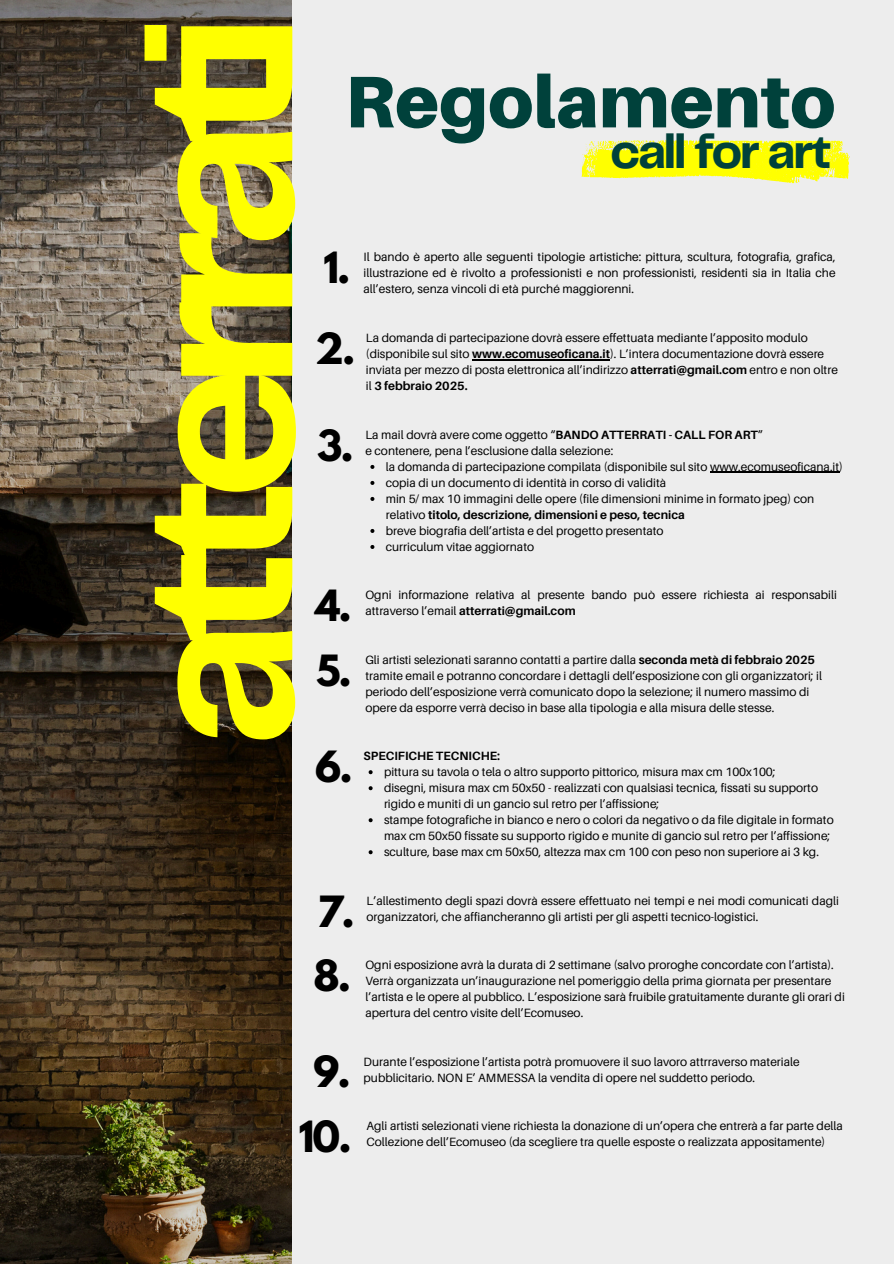
<style>
.page{position:relative;width:894px;height:1264px;background:#fff}
.page>*{position:absolute;margin:0;border:0;box-sizing:border-box;transform-origin:0 0}
.t1{font:700 222px "Telegraf";letter-spacing:-.1em;color:#ff0}
.t2{font:900 73.2px "Aileron";color:#00413b}
.t3{font:700 49.5px "Telegraf";letter-spacing:-.055em;color:#00413b}
.t4{font:700 38.1px "League Spartan";color:#000}
.t5{font:12px/16px "Aileron";color:#000}
.t6{font:700 12px "Aileron";color:#000}
.s1{font-weight:700}
</style>
<div class="page">
<div style="left:0;top:0;width:893px;height:1263px;background:#ededed"></div>
<img style="left:0;top:0;width:291px;height:1263px">
<svg style="left:370px;top:465px;width:4px;height:4px"></svg>
<hr style="left:709px;top:472px;width:130px;height:1px;background:#000">
<svg style="left:370px;top:481px;width:4px;height:4px"></svg>
<svg style="left:370px;top:497px;width:4px;height:4px"></svg>
<svg style="left:370px;top:529px;width:4px;height:4px"></svg>
<svg style="left:370px;top:545px;width:4px;height:4px"></svg>
<hr style="left:472px;top:359px;width:138px;height:1px;background:#000">
<svg style="left:368px;top:770px;width:4px;height:4px"></svg>
<svg style="left:368px;top:786px;width:4px;height:4px"></svg>
<svg style="left:368px;top:818px;width:4px;height:4px"></svg>
<svg style="left:368px;top:850px;width:4px;height:4px"></svg>
<svg style="left:581px;top:140px;width:268px;height:43px"></svg>
<p class="t1" style="left:123px;top:749px;width:714px;rotate:-90deg">at er ati</p>
<p class="t2" style="left:345px;top:56px;width:492px">Regolamento</p>
<p class="t3" style="left:610px;top:130px;width:223px">call for art</p>
<p class="t4" style="left:323px;top:249px;width:29px">1.</p>
<p class="t5" style="left:363px;top:249px;width:473px;text-align:justify">Il bando è aperto alle seguenti tipologie artistiche: pittura, scultura, fotografia, grafica, illustrazione ed è rivolto a professionisti e non professionisti, residenti sia in Italia che all’estero, senza vincoli di età purché maggiorenni.</p>
<p class="t4" style="left:315px;top:330px;width:42px">2.</p>
<p class="t5" style="left:366px;top:330px;width:473px">La domanda di partecipazione dovrà essere effettuata mediante l’apposito modulo (disponibile sul sito <span class="s1">www.ecomuseoficana.it</span>). L’intera documentazione dovrà essere inviata per mezzo di posta elettronica all’indirizzo <span class="s1">atterrati@gmail.com</span> entro e non oltre il <span class="s1">3 febbraio 2025.</span></p>
<h1 class="t4" style="left:317px;top:426px;width:38px">3.</h1>
<h3 class="t5" style="left:365px;top:426px;width:399px">La mail dovrà avere come oggetto “<span class="s1">BANDO ATTERRATI - CALL FOR ART</span>”</h3>
<h2 class="t5" style="left:365px;top:442px;width:249px">e contenere, pena l’esclusione dalla selezione:</h2>
<p class="t5" style="left:386px;top:458px;width:458px">la domanda di partecipazione compilata (disponibile sul sito www.ecomuseoficana.it)</p>
<h4 class="t5" style="left:386px;top:474px;width:282px">copia di un documento di identità in corso di validità</h4>
<p class="t5" style="left:386px;top:490px;width:430px">min 5/ max 10 immagini delle opere (file dimensioni minime in formato jpeg) con relativo <span class="s1">titolo, descrizione, dimensioni e peso, tecnica</span></p>
<h4 class="t5" style="left:386px;top:522px;width:279px">breve biografia dell’artista e del progetto presentato</h4>
<p class="t5" style="left:386px;top:538px;width:150px">curriculum vitae aggiornato</p>
<h4 class="t4" style="left:315px;top:587px;width:38px">4.</h4>
<p class="t5" style="left:365px;top:587px;width:473px">Ogni informazione relativa al presente bando può essere richiesta ai responsabili attraverso l’email <span class="s1">atterrati@gmail.com</span></p>
<p class="t4" style="left:316px;top:651px;width:37px">5.</p>
<p class="t5" style="left:365px;top:651px;width:458px">Gli artisti selezionati saranno contatti a partire dalla <span class="s1">seconda metà di febbraio 2025 </span>tramite email e potranno concordare i dettagli dell’esposizione con gli organizzatori; il periodo dell’esposizione verrà comunicato dopo la selezione; il numero massimo di opere da esporre verrà deciso in base alla tipologia e alla misura delle stesse.</p>
<h4 class="t4" style="left:315px;top:748px;width:39px">6.</h4>
<p class="t6" style="left:363px;top:748px;width:138px">SPECIFICHE TECNICHE:</p>
<h4 class="t5" style="left:384px;top:763px;width:393px">pittura su tavola o tela o altro supporto pittorico, misura max cm 100x100;</h4>
<p class="t5" style="left:384px;top:779px;width:435px">disegni, misura max cm 50x50 - realizzati con qualsiasi tecnica, fissati su supporto rigido e muniti di un gancio sul retro per l’affissione;</p>
<h4 class="t5" style="left:384px;top:811px;width:451px">stampe fotografiche in bianco e nero o colori da negativo o da file digitale in formato max cm 50x50 fissate su supporto rigido e munite di gancio sul retro per l’affissione;</h4>
<h5 class="t5" style="left:384px;top:843px;width:436px">sculture, base max cm 50x50, altezza max cm 100 con peso non superiore ai 3 kg.</h5>
<p class="t4" style="left:317px;top:892px;width:39px">7.</p>
<p class="t5" style="left:366px;top:892px;width:474px">L’allestimento degli spazi dovrà essere effettuato nei tempi e nei modi comunicati dagli organizzatori, che affiancheranno gli artisti per gli aspetti tecnico-logistici.</p>
<p class="t4" style="left:313px;top:957px;width:39px">8.</p>
<p class="t5" style="left:365px;top:956px;width:481px">Ogni esposizione avrà la durata di 2 settimane (salvo proroghe concordate con l’artista).<br>Verrà organizzata un’inaugurazione nel pomeriggio della prima giornata per presentare l’artista e le opere al pubblico. L’esposizione sarà fruibile gratuitamente durante gli orari di apertura del centro visite dell’Ecomuseo.</p>
<h4 class="t4" style="left:313px;top:1053px;width:39px">9.</h4>
<p class="t5" style="left:363px;top:1053px;width:437px">Durante l’esposizione l’artista potrà promuovere il suo lavoro attrraverso materiale</p>
<h4 class="t5" style="left:363px;top:1069px;width:393px">pubblicitario. NON E’ AMMESSA la vendita di opere nel suddetto periodo.</h4>
<p class="t4" style="left:298px;top:1117px;width:54px">10.</p>
<h4 class="t5" style="left:366px;top:1117px;width:478px">Agli artisti selezionati viene richiesta la donazione di un’opera che entrerà a far parte della<br>Collezione dell’Ecomuseo (da scegliere tra quelle esposte o realizzata appositamente)</h4>
</div>
